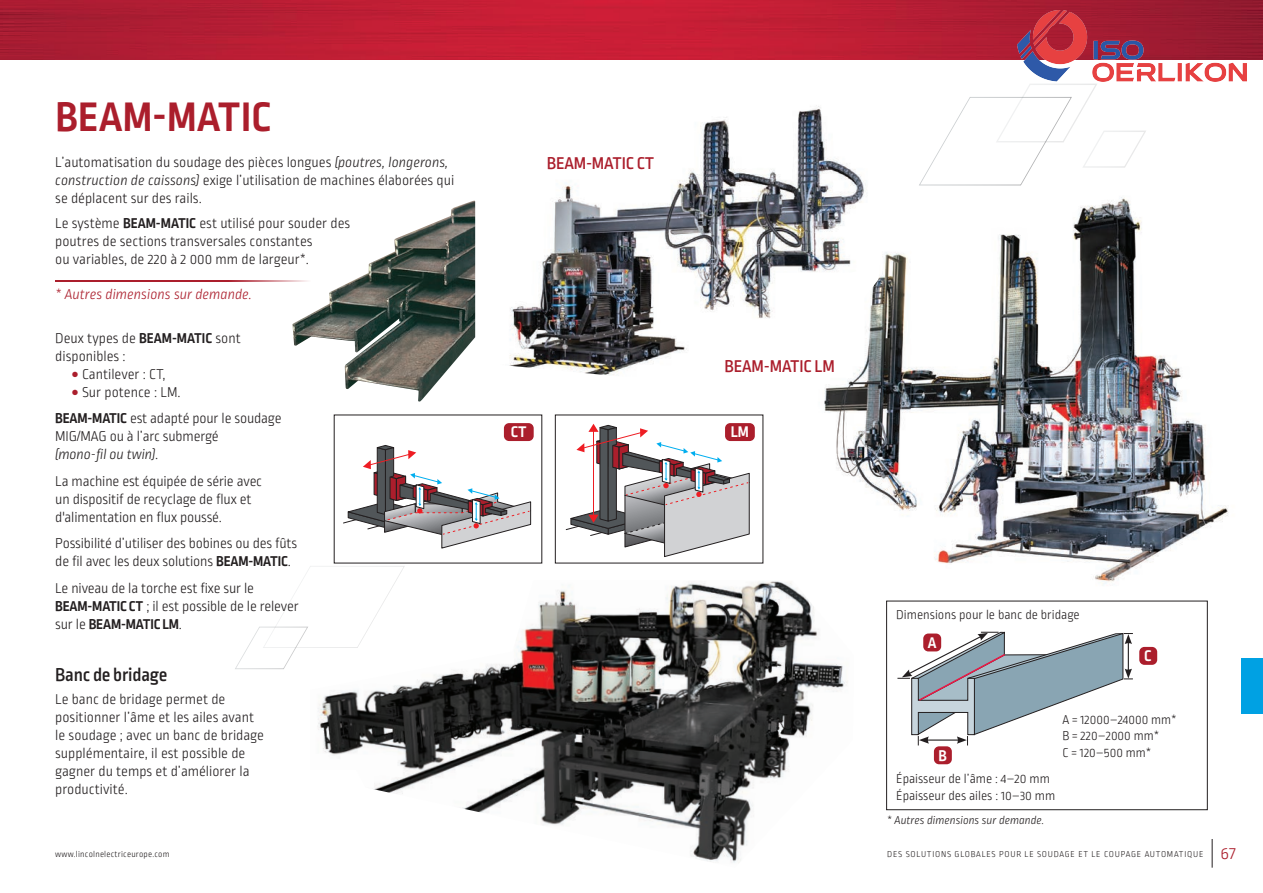
<style>
.page{position:relative;width:1263px;height:893px;background:#fff}
.page>*{position:absolute;margin:0;border:0;box-sizing:border-box;transform-origin:0 0}
.t1{font:700 43.5px "Ropa Sans Pro";letter-spacing:.01em;color:#ab1e2c}
.t2{font:500 19.5px "Ropa Sans Pro";letter-spacing:-.01em;color:#231f20}
.t3{font:500 18px "Ropa Sans Pro";letter-spacing:-.01em;color:#ab1e2c}
.t4{font:700 16.2px "Ropa Sans Pro";color:#fff}
.t5{font:300 15px/18px "Ropa Sans Pro";color:#231f20}
.t6{font:italic 300 15px "Ropa Sans Pro";color:#ab1e2c}
.t7{font:300 13.5px/16.5px "Ropa Sans Pro";color:#231f20}
.t8{font:italic 300 12px "Ropa Sans Pro";color:#231f20}
.t9{font:300 9px "Ropa Sans Pro";letter-spacing:.08em;color:#231f20}
.t10{font:300 9px "Ropa Sans Pro";letter-spacing:.025em;color:#231f20}
.s1{font-style:italic}
.s2{font-weight:700}
.s3{color:#ab1e2c}
.s4{font-size:18px;color:#ab1e2c}
</style>
<div class="page">
<svg style="left:235px;top:566px;width:170px;height:103px"></svg>
<svg style="left:919px;top:84px;width:227px;height:102px"></svg>
<img style="left:0;top:0;width:1263px;height:60px">
<div style="left:1242px;top:658px;width:21px;height:56px;background:#00a1e3"></div>
<svg style="left:343px;top:445px;width:189px;height:104px"></svg>
<svg style="left:565px;top:424px;width:185px;height:133px"></svg>
<img style="left:509px;top:105px;width:356px;height:270px">
<hr style="left:55px;top:280px;width:255px;height:1px;background:#ab1e2c">
<img style="left:310px;top:580px;width:538px;height:283px">
<div style="left:886px;top:601px;width:322px;height:209px;border:1px solid #231f20"></div>
<div style="left:1139px;top:647px;width:18px;height:18px;background:#ab1e2c;border-radius:5px"></div>
<div style="left:934px;top:746px;width:18px;height:18px;background:#ab1e2c;border-radius:5px"></div>
<svg style="left:897px;top:631px;width:236px;height:114px"></svg>
<img style="left:809px;top:196px;width:420px;height:397px">
<img style="left:292px;top:201px;width:183px;height:200px">
<div style="left:504px;top:423px;width:30px;height:18px;background:#ab1e2c;border-radius:5px"></div>
<div style="left:725px;top:423px;width:30px;height:18px;background:#ab1e2c;border-radius:5px"></div>
<svg style="left:1212px;top:839px;width:1px;height:29px"></svg>
<img style="left:1017px;top:10px;width:229px;height:72px">
<h1 class="t1" style="left:55px;top:92px;width:218px">BEAM-MATIC</h1>
<p class="t5" style="left:55px;top:154px;width:400px">L’automatisation du soudage des pièces longues <span class="s1">(poutres, longerons, construction de caissons)</span> exige l’utilisation de machines élaborées qui se déplacent sur des rails.</p>
<p class="t5" style="left:55px;top:215px;width:296px">Le système <span class="s2">BEAM-MATIC</span> est utilisé pour souder des poutres de sections transversales constantes<br>ou variables, de 220 à 2 000 mm de largeur*.</p>
<p class="t6" style="left:55px;top:286px;width:198px">* Autres dimensions sur demande.</p>
<p class="t5" style="left:55px;top:330px;width:187px">Deux types de <span class="s2">BEAM-MATIC</span> sont disponibles :</p>
<p class="t5" style="left:72px;top:366px;width:95px"><span class="s3">●</span> Cantilever : CT,</p>
<p class="t5" style="left:55px;top:380px;width:228px;line-height:26.5px;text-indent:17px"><span class="s3">●</span> Sur potence : LM.<br><span class="s2">BEAM-MATIC</span> est adapté pour le soudage</p>
<p class="t5" style="left:55px;top:429px;width:165px">MIG/MAG ou à l’arc submergé <span class="s1">(mono-fil ou twin)</span>.</p>
<p class="t5" style="left:55px;top:473px;width:208px">La machine est équipée de série avec un dispositif de recyclage de flux et d'alimentation en flux poussé.</p>
<p class="t5" style="left:55px;top:536px;width:243px">Possibilité d’utiliser des bobines ou des fûts de fil avec les deux solutions <span class="s2">BEAM-MATIC</span>.</p>
<p class="t5" style="left:55px;top:580px;width:245px">Le niveau de la torche est fixe sur le<br><span class="s2">BEAM‑MATIC CT</span> ; il est possible de le relever sur le <span class="s2">BEAM-MATIC LM</span>.</p>
<h2 class="t2" style="left:55px;top:664px;width:113px">Banc de bridage</h2>
<p class="t5" style="left:55px;top:691px;width:210px">Le banc de bridage permet de positionner l’âme et les ailes avant le soudage ; avec un banc de bridage supplémentaire, il est possible de gagner du temps et d’améliorer la productivité.</p>
<p class="t3" style="left:547px;top:153px;width:109px">BEAM-MATIC CT</p>
<p class="t3" style="left:725px;top:356px;width:112px">BEAM-MATIC LM</p>
<p class="t4" style="left:511px;top:423px;width:17px">CT</p>
<p class="t4" style="left:731px;top:423px;width:20px">LM</p>
<p class="t7" style="left:896px;top:607px;width:185px">Dimensions pour le banc de bridage</p>
<p class="t4" style="left:928px;top:633px;width:10px">A</p>
<p class="t4" style="left:1144px;top:647px;width:9px">C</p>
<p class="t4" style="left:938px;top:746px;width:10px">B</p>
<p class="t7" style="left:896px;top:771px;width:161px">Épaisseur de l’âme : 4–20 mm<br>Épaisseur des ailes : 10–30 mm</p>
<p class="t8" style="left:887px;top:813px;width:159px">* Autres dimensions sur demande.</p>
<p class="t7" style="left:1062px;top:712px;width:116px">A = 12000–24000 mm*<br>B = 220–2000 mm*<br>C = 120–500 mm*</p>
<p class="t10" style="left:55px;top:850px;width:116px">www.lincolnelectriceurope.com</p>
<p class="t9" style="left:887px;top:850px;width:350px">DES SOLUTIONS GLOBALES POUR LE SOUDAGE ET LE COUPAGE AUTOMATIQUE <span class="s4">67</span></p>
</div>
